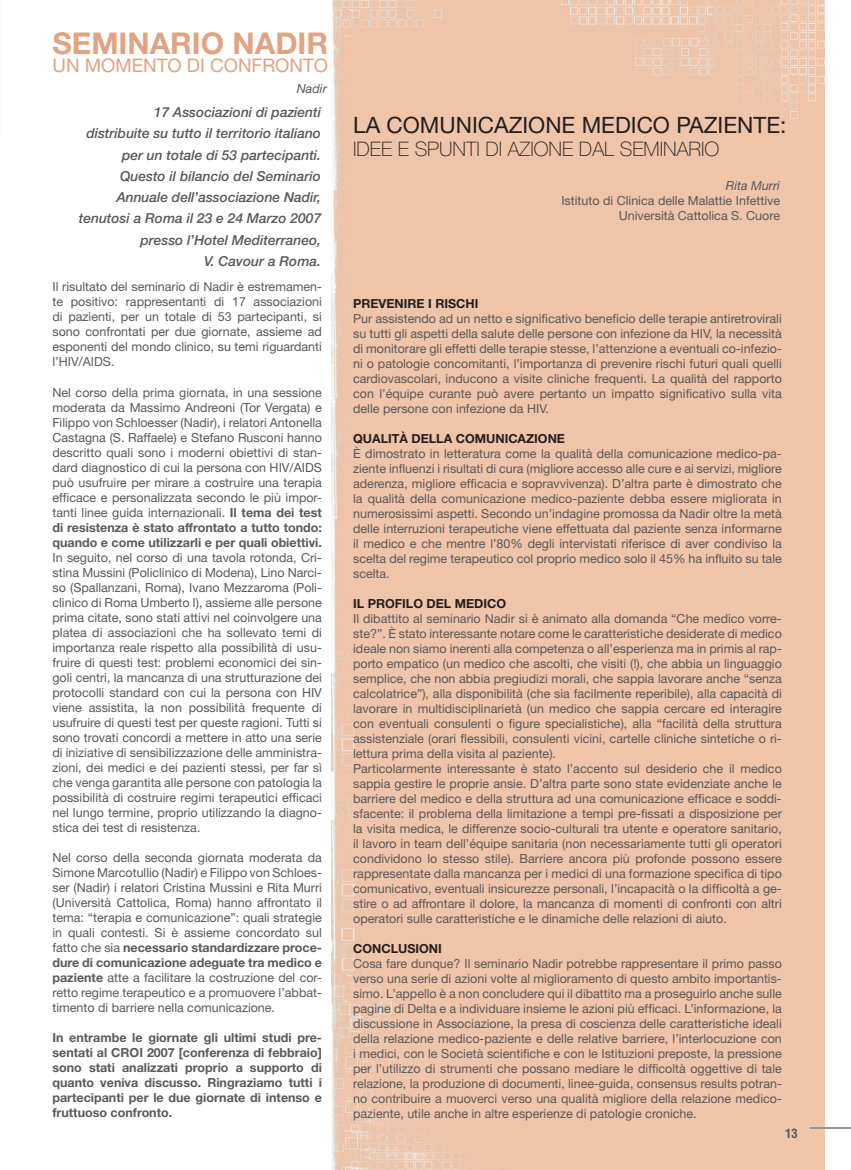
<style>
.page{position:relative;width:851px;height:1170px;background:#fff}
.page>*{position:absolute;margin:0;border:0;box-sizing:border-box;transform-origin:0 0}
.t1{font:700 30px "Helvetica Neue";color:#e1a380}
.t2{font:22.5px "Helvetica Neue";color:#231f20}
.t3{font:100 20px "Helvetica Neue";color:#231f20}
.t4{font:18.75px "Helvetica Neue";color:#e1a380}
.t5{font:italic 500 13.75px/21.2px "Helvetica Neue";color:#58595b;text-align:right}
.t6{font:12.5px/15px "Helvetica Neue";color:#58595b;text-align:justify}
.t7{font:700 12.5px/15px "Helvetica Neue";color:#58595b;text-align:justify}
.t8{font:700 12.5px "Helvetica Neue";color:#231f20}
.t9{font:italic 12.5px "Helvetica Neue";color:#58595b}
.t10{font:700 condensed 12.5px "Helvetica";color:#58595b}
.s1{font-weight:700}
</style>
<div class="page">
<div style="left:331px;top:0;width:493px;height:1169px;background:#f0c4a9"></div>
<hr style="left:810px;top:1127px;width:40px;height:1px;background:#939598">
<h1 class="t1" style="left:52px;top:33px;width:277px">SEMINARIO NADIR</h1>
<h3 class="t4" style="left:52px;top:58px;width:277px">UN MOMENTO DI CONFRONTO</h3>
<p class="t9" style="left:297px;top:84px;width:31px">Nadir</p>
<p class="t5" style="left:79px;top:103px;width:244px">17 Associazioni di pazienti<br>distribuite su tutto il territorio italiano per un totale di 53 partecipanti.<br>Questo il bilancio del Seminario<br>Annuale dell’associazione Nadir, tenutosi a Roma il 23 e 24 Marzo 2007 presso l’Hotel Mediterraneo,<br>V. Cavour a Roma.</p>
<p class="t6" style="left:52px;top:281px;width:271px">Il risultato del seminario di Nadir è estremamen&shy;te positivo: rappresentanti di 17 associazioni di pazienti, per un totale di 53 partecipanti, si sono confrontati per due giornate, assieme ad esponenti del mondo clinico, su temi riguardanti l’HIV/AIDS.</p>
<p class="t6" style="left:52px;top:386px;width:271px">Nel corso della prima giornata, in una sessione moderata da Massimo Andreoni (Tor Vergata) e Filippo von Schloesser (Nadir), i relatori Antonella Castagna (S. Raffaele) e Stefano Rusconi hanno descritto quali sono i moderni obiettivi di stan&shy;dard diagnostico di cui la persona con HIV/AIDS può usufruire per mirare a costruire una terapia efficace e personalizzata secondo le più impor&shy;tanti linee guida internazionali. <span class="s1">Il tema dei test di resistenza è stato affrontato a tutto tondo: quando e come utilizzarli e per quali obiettivi.</span></p>
<p class="t6" style="left:52px;top:551px;width:271px">In seguito, nel corso di una tavola rotonda, Cri&shy;stina Mussini (Policlinico di Modena), Lino Narci&shy;so (Spallanzani, Roma), Ivano Mezzaroma (Poli&shy;clinico di Roma Umberto I), assieme alle persone prima citate, sono stati attivi nel coinvolgere una platea di associazioni che ha sollevato temi di importanza reale rispetto alla possibilità di usu&shy;fruire di questi test: problemi economici dei sin&shy;goli centri, la mancanza di una strutturazione dei protocolli standard con cui la persona con HIV viene assistita, la non possibilità frequente di usufruire di questi test per queste ragioni. Tutti si sono trovati concordi a mettere in atto una serie di iniziative di sensibilizzazione delle amministra&shy;zioni, dei medici e dei pazienti stessi, per far sì che venga garantita alle persone con patologia la possibilità di costruire regimi terapeutici efficaci nel lungo termine, proprio utilizzando la diagno&shy;stica dei test di resistenza.</p>
<p class="t6" style="left:52px;top:851px;width:271px">Nel corso della seconda giornata moderata da Simone Marcotullio (Nadir) e Filippo von Schloes&shy;ser (Nadir) i relatori Cristina Mussini e Rita Murri (Università Cattolica, Roma) hanno affrontato il tema: “terapia e comunicazione”: quali strategie in quali contesti. Si è assieme concordato sul fatto che sia <span class="s1">necessario standardizzare proce&shy;dure di comunicazione adeguate tra medico e paziente</span> atte a facilitare la costruzione del cor&shy;retto regime terapeutico e a promuovere l’abbat&shy;timento di barriere nella comunicazione.</p>
<p class="t7" style="left:52px;top:1030px;width:271px">In entrambe le giornate gli ultimi studi pre&shy;sentati al CROI 2007 [conferenza di febbraio] sono stati analizzati proprio a supporto di quanto veniva discusso. Ringraziamo tutti i partecipanti per le due giornate di intenso e fruttuoso confronto.</p>
<h2 class="t2" style="left:353px;top:117px;width:434px">LA COMUNICAZIONE MEDICO PAZIENTE:</h2>
<h3 class="t3" style="left:353px;top:141px;width:368px">IDEE E SPUNTI DI AZIONE DAL SEMINARIO</h3>
<p class="t9" style="left:725px;top:181px;width:56px">Rita Murri</p>
<p class="t6" style="left:561px;top:194px;width:220px;text-align:right">Istituto di Clinica delle Malattie Infettive<br>Università Cattolica S. Cuore</p>
<p class="t8" style="left:353px;top:299px;width:127px">PREVENIRE I RISCHI</p>
<p class="t6" style="left:353px;top:312px;width:430px">Pur assistendo ad un netto e significativo beneficio delle terapie antiretrovirali su tutti gli aspetti della salute delle persone con infezione da HIV, la necessità di monitorare gli effetti delle terapie stesse, l’attenzione a eventuali co-infezio&shy;ni o patologie concomitanti, l’importanza di prevenire rischi futuri quali quelli cardiovascolari, inducono a visite cliniche frequenti. La qualità del rapporto con l’équipe curante può avere pertanto un impatto significativo sulla vita delle persone con infezione da HIV.</p>
<p class="t8" style="left:353px;top:434px;width:213px">QUALITÀ DELLA COMUNICAZIONE</p>
<p class="t6" style="left:353px;top:447px;width:430px">È dimostrato in letteratura come la qualità della comunicazione medico-pa&shy;ziente influenzi i risultati di cura (migliore accesso alle cure e ai servizi, migliore aderenza, migliore efficacia e sopravvivenza). D’altra parte è dimostrato che la qualità della comunicazione medico-paziente debba essere migliorata in numerosissimi aspetti. Secondo un’indagine promossa da Nadir oltre la metà delle interruzioni terapeutiche viene effettuata dal paziente senza informarne il medico e che mentre l’80% degli intervistati riferisce di aver condiviso la scelta del regime terapeutico col proprio medico solo il 45% ha influito su tale scelta.</p>
<p class="t8" style="left:353px;top:599px;width:154px">IL PROFILO DEL MEDICO</p>
<p class="t6" style="left:353px;top:612px;width:430px;text-align:left">Il dibattito al seminario Nadir si è animato alla domanda “Che medico vorre&shy;ste?”. È stato interessante notare come le caratteristiche desiderate di medico ideale non siamo inerenti alla competenza o all’esperienza ma in primis al rap&shy;porto empatico (un medico che ascolti, che visiti (!), che abbia un linguaggio semplice, che non abbia pregiudizi morali, che sappia lavorare anche “senza calcolatrice”), alla disponibilità (che sia facilmente reperibile), alla capacità di lavorare in multidisciplinarietà (un medico che sappia cercare ed interagire con eventuali consulenti o figure specialistiche), alla “facilità della struttura assistenziale (orari flessibili, consulenti vicini, cartelle cliniche sintetiche o ri&shy;lettura prima della visita al paziente).<br>Particolarmente interessante è stato l’accento sul desiderio che il medico sappia gestire le proprie ansie. D’altra parte sono state evidenziate anche le barriere del medico e della struttura ad una comunicazione efficace e soddi&shy;sfacente: il problema della limitazione a tempi pre-fissati a disposizione per la visita medica, le differenze socio-culturali tra utente e operatore sanitario, il lavoro in team dell’équipe sanitaria (non necessariamente tutti gli operatori condividono lo stesso stile). Barriere ancora più profonde possono essere rappresentate dalla mancanza per i medici di una formazione specifica di tipo comunicativo, eventuali insicurezze personali, l’incapacità o la difficoltà a ge&shy;stire o ad affrontare il dolore, la mancanza di momenti di confronti con altri operatori sulle caratteristiche e le dinamiche delle relazioni di aiuto.</p>
<p class="t8" style="left:353px;top:944px;width:90px">CONCLUSIONI</p>
<p class="t6" style="left:353px;top:957px;width:430px">Cosa fare dunque? Il seminario Nadir potrebbe rappresentare il primo passo verso una serie di azioni volte al miglioramento di questo ambito importantis&shy;simo. L’appello è a non concludere qui il dibattito ma a proseguirlo anche sulle pagine di Delta e a individuare insieme le azioni più efficaci. L’informazione, la discussione in Associazione, la presa di coscienza delle caratteristiche ideali della relazione medico-paziente e delle relative barriere, l’interlocuzione con i medici, con le Società scientifiche e con le Istituzioni preposte, la pressione per l’utilizzo di strumenti che possano mediare le difficoltà oggettive di tale relazione, la produzione di documenti, linee-guida, consensus results potran&shy;no contribuire a muoverci verso una qualità migliore della relazione medico&shy;paziente, utile anche in altre esperienze di patologie croniche.</p>
<p class="t10" style="left:785px;top:1128px;width:14px">13</p>
</div>
